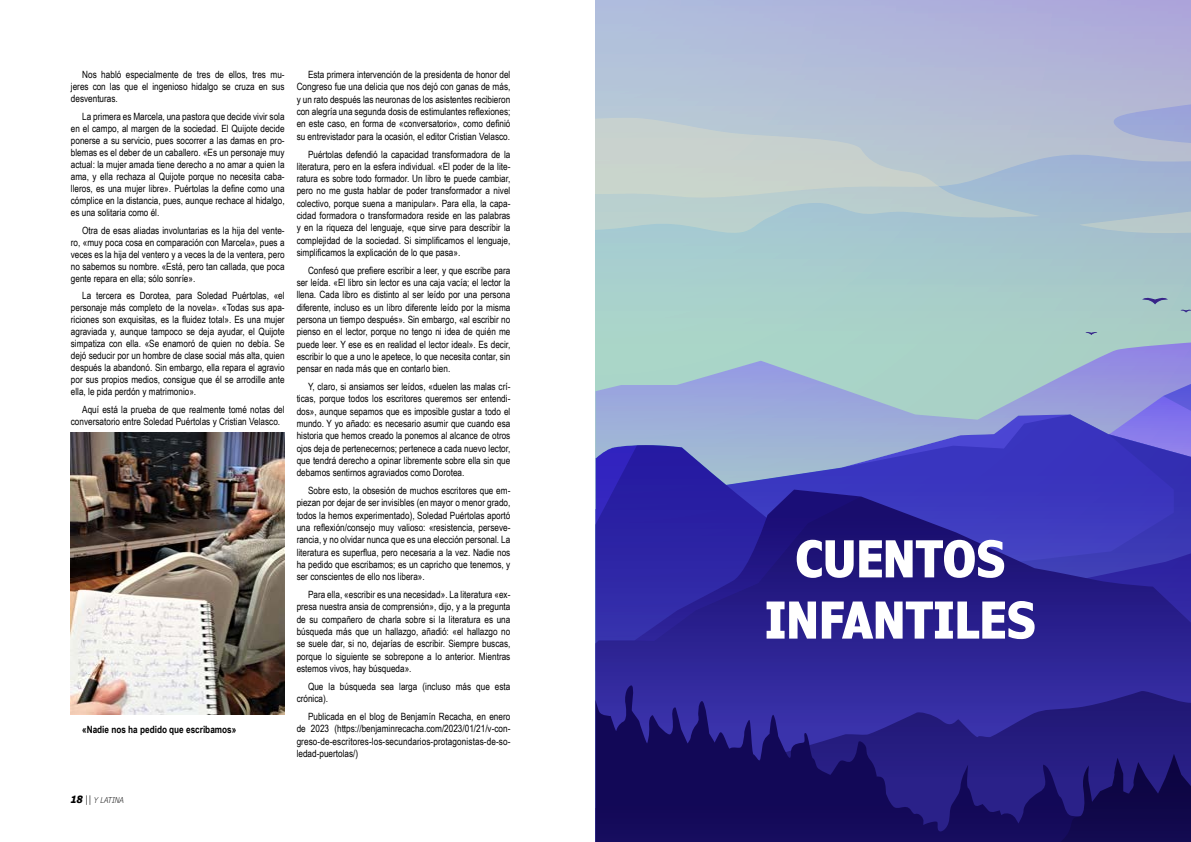
<style>
.page{position:relative;width:1191px;height:842px;background:#fff}
.page>*{position:absolute;margin:0;border:0;box-sizing:border-box;transform-origin:0 0}
.t1{font:700 condensed 51px/61.2px "Verdana Pro";color:#fff;text-align:center}
.t2{font:10px/12.3px "Arial Narrow";color:#000;text-align:justify}
.t3{font:700 10px "Arial Narrow";color:#000}
.t4{font:italic 300 condensed 8px "Verdana Pro";color:#000}
.s1{font-weight:700;font-size:10px}
.s2{font-size:10px}
</style>
<div class="page">
<img style="left:71px;top:432px;width:214px;height:283px">
<svg style="left:595px;top:0;width:596px;height:842px;background:#6e75b1"></svg>
<p class="t2" style="left:71px;top:68px;width:215px;line-height:12px;text-indent:11px">Nos habló especialmente de tres de ellos, tres mu&shy;jeres con las que el ingenioso hidalgo se cruza en sus desventuras.</p>
<p class="t2" style="left:71px;top:110px;width:215px;line-height:12px;text-indent:11px">La primera es Marcela, una pastora que decide vivir sola en el campo, al margen de la sociedad. El Quijote decide ponerse a su servicio, pues socorrer a las damas en pro&shy;blemas es el deber de un caballero. «Es un personaje muy actual: la mujer amada tiene derecho a no amar a quien la ama, y ella rechaza al Quijote porque no necesita caba&shy;lleros, es una mujer libre». Puértolas la define como una cómplice en la distancia, pues, aunque rechace al hidalgo, es una solitaria como él.</p>
<p class="t2" style="left:71px;top:224px;width:215px;line-height:12px;text-indent:11px">Otra de esas aliadas involuntarias es la hija del vente&shy;ro, «muy poca cosa en comparación con Marcela», pues a veces es la hija del ventero y a veces la de la ventera, pero no sabemos su nombre. «Está, pero tan callada, que poca gente repara en ella; sólo sonríe».</p>
<p class="t2" style="left:71px;top:289px;width:215px;line-height:12px;text-indent:11px">La tercera es Dorotea, para Soledad Puértolas, «el personaje más completo de la novela». «Todas sus apa&shy;riciones son exquisitas, es la fluidez total». Es una mujer agraviada y, aunque tampoco se deja ayudar, el Quijote simpatiza con ella. «Se enamoró de quien no debía. Se dejó seducir por un hombre de clase social más alta, quien después la abandonó. Sin embargo, ella repara el agravio por sus propios medios, consigue que él se arrodille ante ella, le pida perdón y matrimonio».</p>
<p class="t2" style="left:71px;top:403px;width:215px;line-height:12px;text-indent:11px">Aquí está la prueba de que realmente tomé notas del conversatorio entre Soledad Puértolas y Cristian Velasco.</p>
<p class="t3" style="left:82px;top:722px;width:156px">«Nadie nos ha pedido que escribamos»</p>
<p class="t2" style="left:297px;top:68px;width:215px;text-indent:11px">Esta primera intervención de la presidenta de honor del Congreso fue una delicia que nos dejó con ganas de más, y un rato después las neuronas de los asistentes recibieron con alegría una segunda dosis de estimulantes reflexiones; en este caso, en forma de «conversatorio», como definió su entrevistador para la ocasión, el editor Cristian Velasco.</p>
<p class="t2" style="left:297px;top:148px;width:215px;text-indent:11px">Puértolas defendió la capacidad transformadora de la literatura, pero en la esfera individual. «El poder de la lite&shy;ratura es sobre todo formador. Un libro te puede cambiar, pero no me gusta hablar de poder transformador a nivel colectivo, porque suena a manipular». Para ella, la capa&shy;cidad formadora o transformadora reside en las palabras y en la riqueza del lenguaje, «que sirve para describir la complejidad de la sociedad. Si simplificamos el lenguaje, simplificamos la explicación de lo que pasa».</p>
<p class="t2" style="left:297px;top:264px;width:215px;text-indent:11px">Confesó que prefiere escribir a leer, y que escribe para ser leída. «El libro sin lector es una caja vacía; el lector la llena. Cada libro es distinto al ser leído por una persona diferente, incluso es un libro diferente leído por la misma persona un tiempo después». Sin embargo, «al escribir no pienso en el lector, porque no tengo ni idea de quién me puede leer. Y ese es en realidad el lector ideal». Es decir, escribir lo que a uno le apetece, lo que necesita contar, sin pensar en nada más que en contarlo bien.</p>
<p class="t2" style="left:297px;top:380px;width:215px;text-indent:11px">Y, claro, si ansiamos ser leídos, «duelen las malas crí&shy;ticas, porque todos los escritores queremos ser entendi&shy;dos», aunque sepamos que es imposible gustar a todo el mundo. Y yo añado: es necesario asumir que cuando esa historia que hemos creado la ponemos al alcance de otros ojos deja de pertenecernos; pertenece a cada nuevo lector, que tendrá derecho a opinar libremente sobre ella sin que debamos sentirnos agraviados como Dorotea.</p>
<p class="t2" style="left:297px;top:484px;width:215px;text-indent:11px">Sobre esto, la obsesión de muchos escritores que em&shy;piezan por dejar de ser invisibles (en mayor o menor grado, todos la hemos experimentado), Soledad Puértolas aportó una reflexión/consejo muy valioso: «resistencia, perseve&shy;rancia, y no olvidar nunca que es una elección personal. La literatura es superflua, pero necesaria a la vez. Nadie nos ha pedido que escribamos; es un capricho que tenemos, y ser conscientes de ello nos libera».</p>
<p class="t2" style="left:297px;top:588px;width:215px;text-indent:11px">Para ella, «escribir es una necesidad». La literatura «ex&shy;presa nuestra ansia de comprensión», dijo, y a la pregunta de su compañero de charla sobre si la literatura es una búsqueda más que un hallazgo, añadió: «el hallazgo no se suele dar, si no, dejarías de escribir. Siempre buscas, porque lo siguiente se sobrepone a lo anterior. Mientras estemos vivos, hay búsqueda».</p>
<p class="t2" style="left:297px;top:680px;width:215px;text-indent:11px">Que la búsqueda sea larga (incluso más que esta crónica).</p>
<p class="t2" style="left:297px;top:710px;width:215px;text-indent:11px">Publicada en el blog de Benjamín Recacha, en enero de 2023 (https://benjaminrecacha.com/2023/01/21/v-con&shy;greso-de-escritores-los-secundarios-protagonistas-de-so&shy;ledad-puertolas/)</p>
<p class="t4" style="left:71px;top:795px;width:54px"><span class="s1">18</span> <span class="s2">||</span> Y LATINA</p>
<h1 class="t1" style="left:765px;top:528px;width:272px">CUENTOS<br>INFANTILES</h1>
</div>
